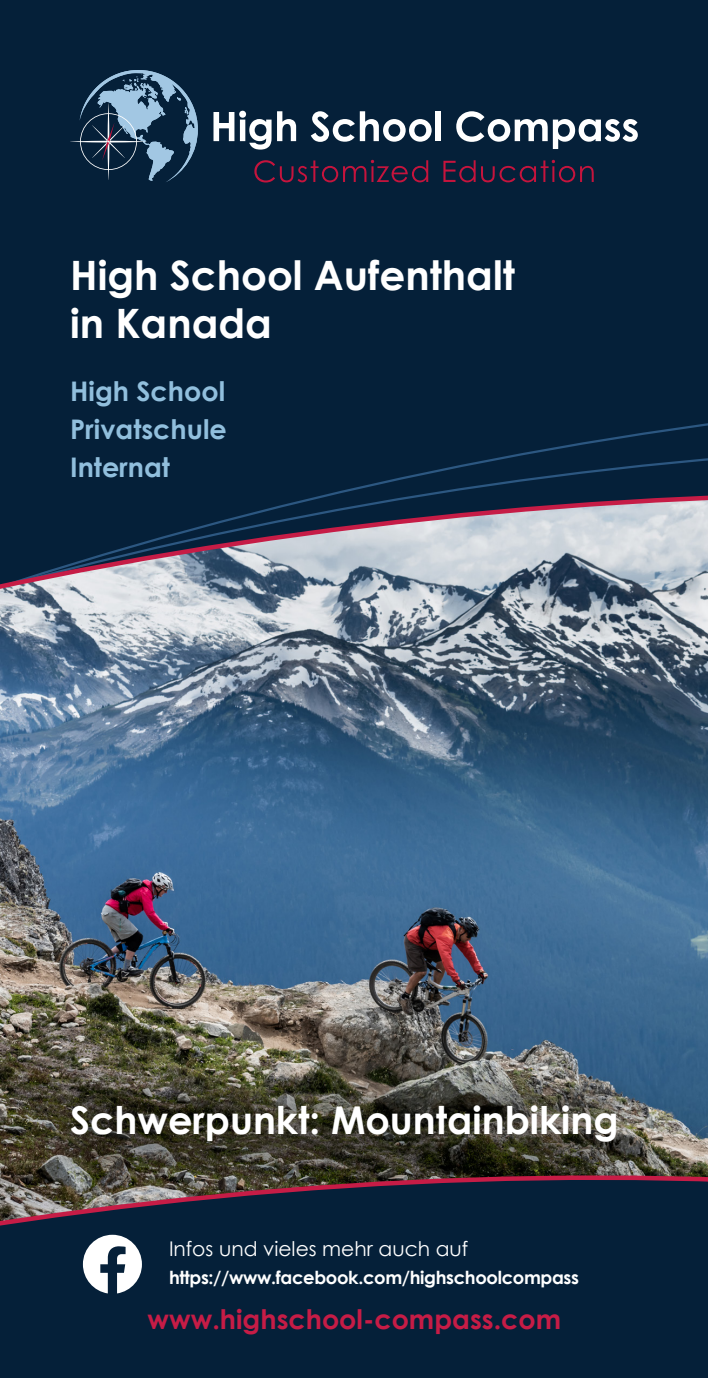
<style>
.page{position:relative;width:708px;height:1378px;background:#fff}
.page>*{position:absolute;margin:0;border:0;box-sizing:border-box;transform-origin:0 0}
.Überschrift_1{font:700 40.5px/48.6px "Century Gothic";color:#fff}
.Absatz_Aufzählung_mit_Einzug_weiß{font:700 38.25px "Century Gothic";color:#fff}
.www_highschool-compass_com{font:700 27px "Century Gothic";color:#c61c46}
.Überschrift_1-2{font:700 27px "Century Gothic";color:#91bfdd}
.Absatz_Aufzählung_mit_Einzug_weiß-2{font:700 27px "Century Gothic";color:#91bfdd}
.t1{font:20.25px "Century Gothic";color:#fff}
.Absatz{font:700 18px "Century Gothic";letter-spacing:-.02em;color:#fff}
</style>
<div class="page">
<div style="left:0;top:0;width:708px;height:595px;background:#052039"></div>
<svg style="left:70px;top:70px;width:128px;height:112px"></svg>
<svg style="left:213px;top:111px;width:83px;height:39px"></svg>
<svg style="left:311px;top:111px;width:121px;height:31px"></svg>
<div style="left:435px;top:111px;width:6px;height:30px;background:#fff"></div>
<svg style="left:456px;top:111px;width:182px;height:38px"></svg>
<svg style="left:254px;top:160px;width:174px;height:22px"></svg>
<svg style="left:443px;top:160px;width:151px;height:22px"></svg>
<img style="left:0;top:423px;width:708px;height:661px">
<svg style="left:0;top:1084px;width:708px;height:294px;background:#1f2d39"></svg>
<svg style="left:83px;top:1234px;width:59px;height:59px"></svg>
<p class="Überschrift_1" style="left:70px;top:249px;width:446px">High School Aufenthalt in Kanada</p>
<p class="Überschrift_1-2" style="left:70px;top:371px;width:156px">High School</p>
<p class="Überschrift_1-2" style="left:70px;top:409px;width:158px">Privatschule</p>
<p class="Absatz_Aufzählung_mit_Einzug_weiß-2" style="left:70px;top:447px;width:101px">Internat</p>
<p class="Absatz_Aufzählung_mit_Einzug_weiß" style="left:70px;top:1091px;width:550px">Schwerpunkt: Mountainbiking</p>
<p class="t1" style="left:169px;top:1236px;width:301px">Infos und vieles mehr auch auf</p>
<p class="Absatz" style="left:169px;top:1264px;width:412px">https://www.facebook.com/highschoolcompass</p>
<p class="www_highschool-compass_com" style="left:148px;top:1298px;width:415px">www.highschool-compass.com</p>
</div>
